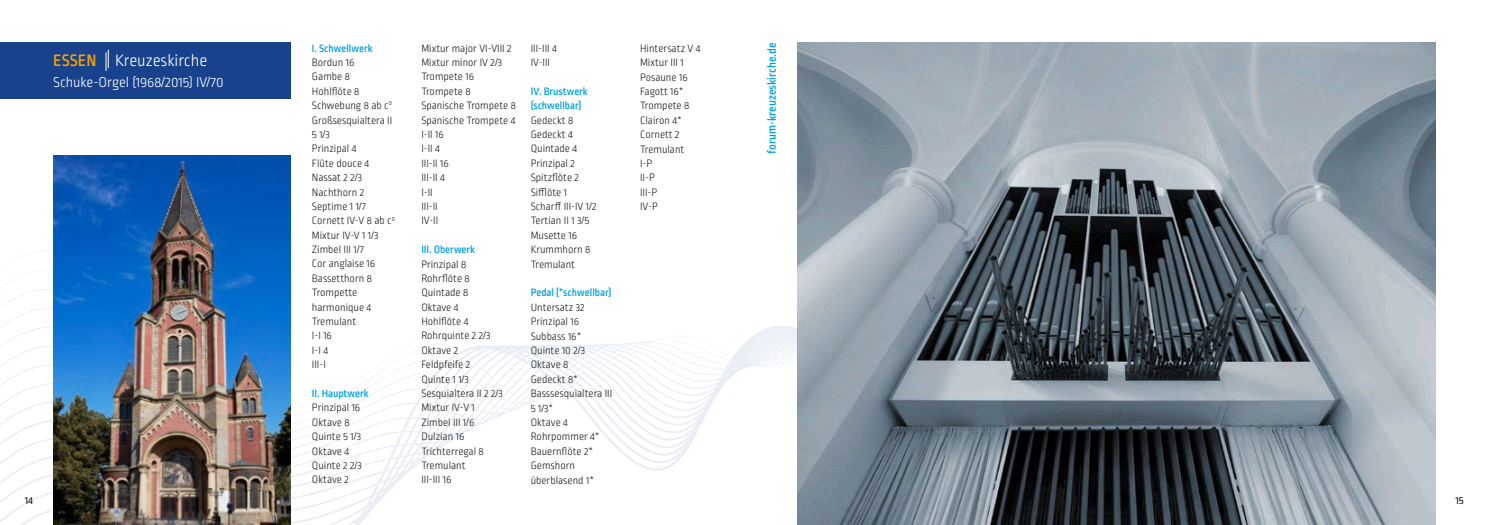
<style>
.page{position:relative;width:1489px;height:525px;background:#fff}
.page>*{position:absolute;margin:0;border:0;box-sizing:border-box;transform-origin:0 0}
.t1{font:300 17.5px "Ropa Soft Pro";color:#fff}
.t2{font:300 15px "Ropa Soft Pro";color:#fff}
.t3{font:500 12.5px "Ropa Soft Pro";color:#009fe3}
.t4{font:300 11.25px/14.4px "Ropa Soft Pro";color:#1d1d1b}
.t5{font:500 11.25px/14.4px "Ropa Soft Pro";color:#009fe3}
.t6{font:11.25px "Ropa Soft Pro";color:#1d1d1b}
.s1{font-weight:500;color:#f6a100}
</style>
<div class="page">
<img style="left:797px;top:43px;width:638px;height:481px">
<svg style="left:0;top:318px;width:797px;height:206px"></svg>
<img style="left:53px;top:156px;width:238px;height:368px">
<div style="left:0;top:43px;width:291px;height:56px;background:#18428c"></div>
<svg style="left:106px;top:50px;width:3px;height:21px"></svg>
<h1 class="t1" style="left:53px;top:51px;width:155px"><span class="s1">ESSEN</span> Kreuzeskirche</h1>
<h2 class="t2" style="left:53px;top:74px;width:172px">Schuke-Orgel (1968/2015) IV/70</h2>
<p class="t5" style="left:312px;top:41px;width:62px">I. Schwellwerk</p>
<p class="t4" style="left:312px;top:56px;width:85px">Bordun 16<br>Gambe 8<br>Hohlflöte 8<br>Schwebung 8 ab c<sup>0<br></sup>Großsesquialtera II<br>5 1/3<br>Prinzipal 4<br>Flûte douce 4<br>Nassat 2 2/3<br>Nachthorn 2<br>Septime 1 1/7<br>Cornett IV-V 8 ab c<sup>0<br></sup>Mixtur IV-V 1 1/3<br>Zimbel III 1/7<br>Cor anglaise 16<br>Bassetthorn 8<br>Trompette harmonique 4<br>Tremulant<br>I-I 16<br>I-I 4<br>III-I</p>
<p class="t5" style="left:312px;top:386px;width:58px">II. Hauptwerk</p>
<p class="t4" style="left:312px;top:401px;width:51px">Prinzipal 16<br>Oktave 8<br>Quinte 5 1/3<br>Oktave 4<br>Quinte 2 2/3<br>Oktave 2</p>
<p class="t4" style="left:421px;top:41px;width:96px">Mixtur major VI-VIII 2<br>Mixtur minor IV 2/3<br>Trompete 16<br>Trompete 8<br>Spanische Trompete 8<br>Spanische Trompete 4<br>I-II 16<br>I-II 4<br>III-II 16<br>III-II 4<br>I-II<br>III-II<br>IV-II</p>
<p class="t5" style="left:421px;top:243px;width:55px">III. Oberwerk</p>
<p class="t4" style="left:421px;top:257px;width:83px">Prinzipal 8<br>Rohrflöte 8<br>Quintade 8<br>Oktave 4<br>Hohlflöte 4<br>Rohrquinte 2 2/3<br>Oktave 2<br>Feldpfeife 2<br>Quinte 1 1/3<br>Sesquialtera II 2 2/3<br>Mixtur IV-V 1<br>Zimbel III 1/6<br>Dulzian 16<br>Trichterregal 8<br>Tremulant<br>III-III 16</p>
<p class="t4" style="left:530px;top:42px;width:27px">III-III 4<br>IV-III</p>
<p class="t5" style="left:530px;top:85px;width:59px">IV. Brustwerk (schwellbar)</p>
<p class="t4" style="left:530px;top:113px;width:67px">Gedeckt 8<br>Gedeckt 4<br>Quintade 4<br>Prinzipal 2<br>Spitzflöte 2<br>Sifflöte 1<br>Scharff III-IV 1/2<br>Tertian II 1 3/5<br>Musette 16<br>Krummhorn 8<br>Tremulant</p>
<p class="t5" style="left:530px;top:286px;width:82px">Pedal (*schwellbar)</p>
<p class="t4" style="left:530px;top:300px;width:83px">Untersatz 32<br>Prinzipal 16<br>Subbass 16*<br>Quinte 10 2/3<br>Oktave 8<br>Gedeckt 8*<br>Basssesquialtera III<br>5 1/3*<br>Oktave 4<br>Rohrpommer 4*<br>Bauernflöte 2*<br>Gemshorn überblasend 1*</p>
<p class="t4" style="left:640px;top:42px;width:62px">Hintersatz V 4<br>Mixtur III 1<br>Posaune 16<br>Fagott 16*<br>Trompete 8<br>Clairon 4*<br>Cornett 2<br>Tremulant<br>I-P<br>II-P<br>III-P<br>IV-P</p>
<p class="t3" style="left:764px;top:154px;width:113px;rotate:-90deg">forum-kreuzeskirche.de</p>
<p class="t6" style="left:25px;top:494px;width:10px">14</p>
<p class="t6" style="left:1455px;top:494px;width:10px">15</p>
</div>
